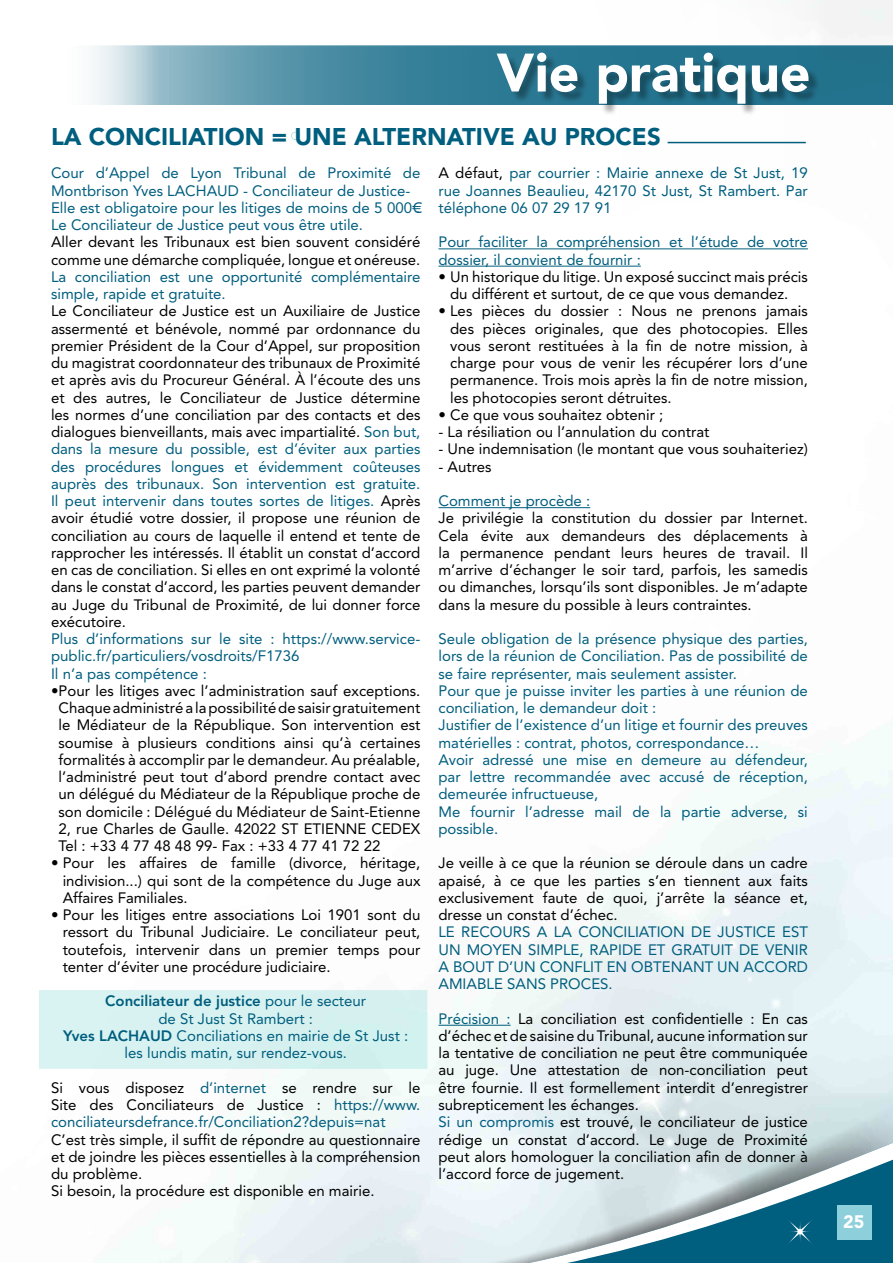
<style>
.page{position:relative;width:893px;height:1263px;background:#fff}
.page>*{position:absolute;margin:0;border:0;box-sizing:border-box;transform-origin:0 0}
.t1{font:900 53.55px "Avenir";color:#fff}
.t2{font:900 24px "Avenir";color:#005e7e}
.t3{font:900 18px "Avenir";color:#fff}
.t4{font:15px/17.2px "Avenir";color:#000;text-align:justify}
.t5{font:15px/17.2px "Avenir";color:#005e7e}
.s1{color:#005e7e}
.s2{font-weight:800}
.s3{color:#000}
</style>
<div class="page">
<svg style="left:222px;top:1094px;width:671px;height:40px"></svg>
<svg style="left:222px;top:1134px;width:671px;height:129px"></svg>
<div style="left:838px;top:1206px;width:34px;height:34px;background:#8dd0db"></div>
<svg style="left:787px;top:1218px;width:26px;height:27px"></svg>
<div style="left:39px;top:990px;width:388px;height:79px;background:#d7f2f1"></div>
<svg style="left:290px;top:132px;width:10px;height:8px"></svg>
<svg style="left:76px;top:46px;width:817px;height:59px;background:#5c97ab"></svg>
<div style="left:499px;top:54px;width:321px;height:61px;background:#000;opacity:.33"></div>
<hr style="left:438px;top:248px;width:370px;height:1px;background:#005e7e">
<hr style="left:438px;top:266px;width:203px;height:1px;background:#005e7e">
<hr style="left:438px;top:507px;width:152px;height:1px;background:#005e7e">
<hr style="left:438px;top:1025px;width:73px;height:1px;background:#005e7e">
<hr style="left:668px;top:142px;width:138px;height:1px;background:#005e7e">
<h1 class="t1" style="left:496px;top:40px;width:315px">Vie pratique</h1>
<h2 class="t2" style="left:51px;top:122px;width:611px">LA CONCILIATION = UNE ALTERNATIVE AU PROCES</h2>
<p class="t5" style="left:51px;top:165px;width:371px">Cour d’Appel de Lyon Tribunal de Proximité de Montbrison Yves LACHAUD - Conciliateur de Justice-Elle est obligatoire pour les litiges de moins de 5 000€.<br>Le Conciliateur de Justice peut vous être utile.</p>
<p class="t4" style="left:51px;top:234px;width:371px">Aller devant les Tribunaux est bien souvent considéré comme une démarche compliquée, longue et onéreuse.</p>
<p class="t5" style="left:51px;top:268px;width:371px">La conciliation est une opportunité complémentaire simple, rapide et gratuite.</p>
<p class="t4" style="left:51px;top:303px;width:371px">Le Conciliateur de Justice est un Auxiliaire de Justice assermenté et bénévole, nommé par ordonnance du premier Président de la Cour d’Appel, sur proposition du magistrat coordonnateur des tribunaux de Proximité et après avis du Procureur Général. À l’écoute des uns et des autres, le Conciliateur de Justice détermine les normes d’une conciliation par des contacts et des dialogues bienveillants, mais avec impartialité. <span class="s1">Son but, dans la mesure du possible, est d’éviter aux parties des procédures longues et évidemment coûteuses auprès des tribunaux. Son intervention est gratuite.<br>Il peut intervenir dans toutes sortes de litiges.</span> Après avoir étudié votre dossier, il propose une réunion de conciliation au cours de laquelle il entend et tente de rapprocher les intéressés. Il établit un constat d’accord en cas de conciliation. Si elles en ont exprimé la volonté dans le constat d’accord, les parties peuvent demander au Juge du Tribunal de Proximité, de lui donner force exécutoire.</p>
<p class="t5" style="left:51px;top:630px;width:371px">Plus d’informations sur le site : https://www.service&shy;public.fr/particuliers/vosdroits/F1736<br>Il n’a pas compétence :</p>
<p class="t4" style="left:59px;top:682px;width:363px;text-indent:-8px">•Pour les litiges avec l’administration sauf exceptions.<br>Chaque administré a la possibilité de saisir gratuitement le Médiateur de la République. Son intervention est soumise à plusieurs conditions ainsi qu’à certaines formalités à accomplir par le demandeur. Au préalable, l’administré peut tout d’abord prendre contact avec un délégué du Médiateur de la République proche de son domicile : Délégué du Médiateur de Saint-Etienne 2, rue Charles de Gaulle. 42022 ST ETIENNE CEDEX Tel : +33 4 77 48 48 99- Fax : +33 4 77 41 72 22</p>
<p class="t4" style="left:63px;top:855px;width:359px;text-indent:-12px">• Pour les affaires de famille (divorce, héritage, indivision...) qui sont de la compétence du Juge aux Affaires Familiales.</p>
<p class="t4" style="left:63px;top:906px;width:359px;text-indent:-12px">• Pour les litiges entre associations Loi 1901 sont du ressort du Tribunal Judiciaire. Le conciliateur peut, toutefois, intervenir dans un premier temps pour tenter d’éviter une procédure judiciaire.</p>
<p class="t5" style="left:63px;top:993px;width:347px;text-align:center"><span class="s2">Conciliateur de justice</span> pour le secteur<br>de St Just St Rambert :<br><span class="s2">Yves LACHAUD</span> Conciliations en mairie de St Just : les lundis matin, sur rendez-vous.</p>
<p class="t5" style="left:51px;top:1079px;width:371px;text-align:justify"><span class="s3">Si vous disposez</span> d’internet <span class="s3">se rendre sur le Site des Conciliateurs de Justice :</span> https://www. conciliateursdefrance.fr/Conciliation2?depuis=nat</p>
<p class="t4" style="left:51px;top:1131px;width:371px;text-align:left">C’est très simple, il suffit de répondre au questionnaire et de joindre les pièces essentielles à la compréhension du problème.<br>Si besoin, la procédure est disponible en mairie.</p>
<p class="t5" style="left:438px;top:165px;width:371px;text-align:justify"><span class="s3">A défaut,</span> par courrier : Mairie annexe de St Just, 19 rue Joannes Beaulieu, 42170 St Just, St Rambert. Par téléphone 06 07 29 17 91</p>
<p class="t5" style="left:438px;top:234px;width:371px">Pour faciliter la compréhension et l’étude de votre dossier, il convient de fournir :</p>
<p class="t4" style="left:438px;top:268px;width:371px;text-align:center">• Un historique du litige. Un exposé succinct mais précis du différent et surtout, de ce que vous demandez.</p>
<p class="t4" style="left:450px;top:303px;width:359px;text-indent:-12px">• Les pièces du dossier : Nous ne prenons jamais des pièces originales, que des photocopies. Elles vous seront restituées à la fin de notre mission, à charge pour vous de venir les récupérer lors d’une permanence. Trois mois après la fin de notre mission, les photocopies seront détruites.</p>
<p class="t4" style="left:438px;top:406px;width:226px">• Ce que vous souhaitez obtenir ;</p>
<p class="t4" style="left:438px;top:423px;width:272px">- La résiliation ou l’annulation du contrat</p>
<p class="t4" style="left:438px;top:441px;width:371px">- Une indemnisation (le montant que vous souhaiteriez)</p>
<p class="t4" style="left:438px;top:458px;width:55px">- Autres</p>
<p class="t5" style="left:438px;top:492px;width:153px">Comment je procède :</p>
<p class="t4" style="left:438px;top:510px;width:371px">Je privilégie la constitution du dossier par Internet.<br>Cela évite aux demandeurs des déplacements à la permanence pendant leurs heures de travail. Il m’arrive d’échanger le soir tard, parfois, les samedis ou dimanches, lorsqu’ils sont disponibles. Je m’adapte dans la mesure du possible à leurs contraintes.</p>
<p class="t5" style="left:438px;top:630px;width:371px">Seule obligation de la présence physique des parties, lors de la réunion de Conciliation. Pas de possibilité de se faire représenter, mais seulement assister.<br>Pour que je puisse inviter les parties à une réunion de conciliation, le demandeur doit :<br>Justifier de l’existence d’un litige et fournir des preuves matérielles : contrat, photos, correspondance…<br>Avoir adressé une mise en demeure au défendeur, par lettre recommandée avec accusé de réception, demeurée infructueuse,<br>Me fournir l’adresse mail de la partie adverse, si possible.</p>
<p class="t4" style="left:438px;top:855px;width:371px">Je veille à ce que la réunion se déroule dans un cadre apaisé, à ce que les parties s’en tiennent aux faits exclusivement faute de quoi, j’arrête la séance et, dresse un constat d’échec.</p>
<p class="t5" style="left:438px;top:924px;width:371px;text-align:justify">LE RECOURS A LA CONCILIATION DE JUSTICE EST UN MOYEN SIMPLE, RAPIDE ET GRATUIT DE VENIR A BOUT D’UN CONFLIT EN OBTENANT UN ACCORD AMIABLE SANS PROCES.</p>
<p class="t4" style="left:438px;top:1010px;width:371px;text-align:left"><span class="s1">Précision :</span> La conciliation est confidentielle : En cas d’échec et de saisine du Tribunal, aucune information sur la tentative de conciliation ne peut être communiquée au juge. Une attestation de non-conciliation peut être fournie. Il est formellement interdit d’enregistrer subrepticement les échanges.<br><span class="s1">Si un compromis</span> est trouvé, le conciliateur de justice rédige un constat d’accord. Le Juge de Proximité peut alors homologuer la conciliation afin de donner à l’accord force de jugement.</p>
<p class="t3" style="left:843px;top:1211px;width:23px">25</p>
</div>
